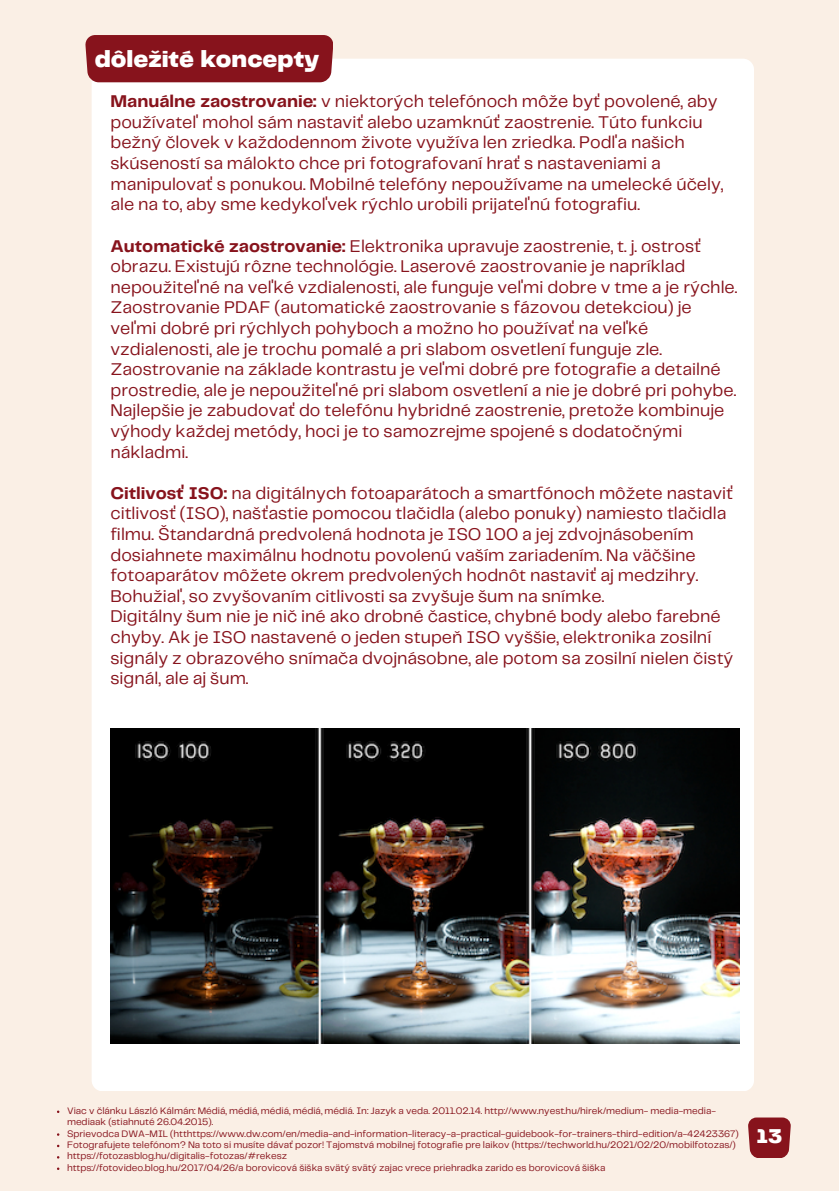
<style>
.page{position:relative;width:839px;height:1191px;background:#fff}
.page>*{position:absolute;margin:0;border:0;box-sizing:border-box;transform-origin:0 0}
.t1{font:900 24.2px "Telegraf";color:#fff}
.t2{font:900 20.8px "Telegraf";color:#fff}
.t3{font:17.6px/20.6px "Telegraf";color:#87131c}
.t4{font:9.8px/11.4px "Telegraf";color:#87131c}
.s1{font-weight:700}
</style>
<div class="page">
<div style="left:0;top:0;width:838px;height:1191px;background:#faefe5"></div>
<div style="left:92px;top:59px;width:662px;height:1032px;background:#fff;border-radius:11px"></div>
<svg style="left:748px;top:1118px;width:42px;height:40px;background:#8e2129"></svg>
<img style="left:110px;top:729px;width:629px;height:315px">
<div style="left:85px;top:35px;width:248px;height:47px;background:#87131c"></div>
<h1 class="t1" style="left:95px;top:49px;width:226px">dôležité koncepty</h1>
<p class="t3" style="left:110px;top:92px;width:614px"><span class="s1">Manuálne zaostrovanie:</span> v niektorých telefónoch môže byť povolené, aby používateľ mohol sám nastaviť alebo uzamknúť zaostrenie. Túto funkciu bežný človek v každodennom živote využíva len zriedka. Podľa našich skúseností sa málokto chce pri fotografovaní hrať s nastaveniami a manipulovať s ponukou. Mobilné telefóny nepoužívame na umelecké účely, ale na to, aby sme kedykoľvek rýchlo urobili prijateľnú fotografiu.</p>
<p class="t3" style="left:110px;top:236px;width:628px"><span class="s1">Automatické zaostrovanie:</span> Elektronika upravuje zaostrenie, t. j. ostrosť obrazu. Existujú rôzne technológie. Laserové zaostrovanie je napríklad nepoužiteľné na veľké vzdialenosti, ale funguje veľmi dobre v tme a je rýchle.<br>Zaostrovanie PDAF (automatické zaostrovanie s fázovou detekciou) je veľmi dobré pri rýchlych pohyboch a možno ho používať na veľké vzdialenosti, ale je trochu pomalé a pri slabom osvetlení funguje zle.<br>Zaostrovanie na základe kontrastu je veľmi dobré pre fotografie a detailné prostredie, ale je nepoužiteľné pri slabom osvetlení a nie je dobré pri pohybe.<br>Najlepšie je zabudovať do telefónu hybridné zaostrenie, pretože kombinuje výhody každej metódy, hoci je to samozrejme spojené s dodatočnými nákladmi.</p>
<p class="t3" style="left:110px;top:484px;width:624px"><span class="s1">Citlivosť ISO:</span> na digitálnych fotoaparátoch a smartfónoch môžete nastaviť citlivosť (ISO), našťastie pomocou tlačidla (alebo ponuky) namiesto tlačidla filmu. Štandardná predvolená hodnota je ISO 100 a jej zdvojnásobením dosiahnete maximálnu hodnotu povolenú vaším zariadením. Na väčšine fotoaparátov môžete okrem predvolených hodnôt nastaviť aj medzihry.<br>Bohužiaľ, so zvyšovaním citlivosti sa zvyšuje šum na snímke.<br>Digitálny šum nie je nič iné ako drobné častice, chybné body alebo farebné chyby. Ak je ISO nastavené o jeden stupeň ISO vyššie, elektronika zosilní signály z obrazového snímača dvojnásobne, ale potom sa zosilní nielen čistý signál, ale aj šum.</p>
<p class="t4" style="left:67px;top:1105px;width:673px">Viac v článku László Kálmán: Médiá, médiá, médiá, médiá, médiá. In: Jazyk a veda. 2011.02.14. http://www.nyest.hu/hirek/medium- media-media&shy;mediaak (stiahnuté 26.04.2015).<br>Sprievodca DWA-MIL (htthttps://www.dw.com/en/media-and-information-literacy-a-practical-guidebook-for-trainers-third-edition/a-42423367)<br>Fotografujete telefónom? Na toto si musíte dávať pozor! Tajomstvá mobilnej fotografie pre laikov (https://techworld.hu/2021/02/20/mobilfotozas/) https://fotozasblog.hu/digitalis-fotozas/#rekesz<br>https://fotovideo.blog.hu/2017/04/26/a borovicová šiška svätý svätý zajac vrece priehradka zarido es borovicová šiška</p>
<p class="t2" style="left:756px;top:1127px;width:27px">13</p>
</div>
